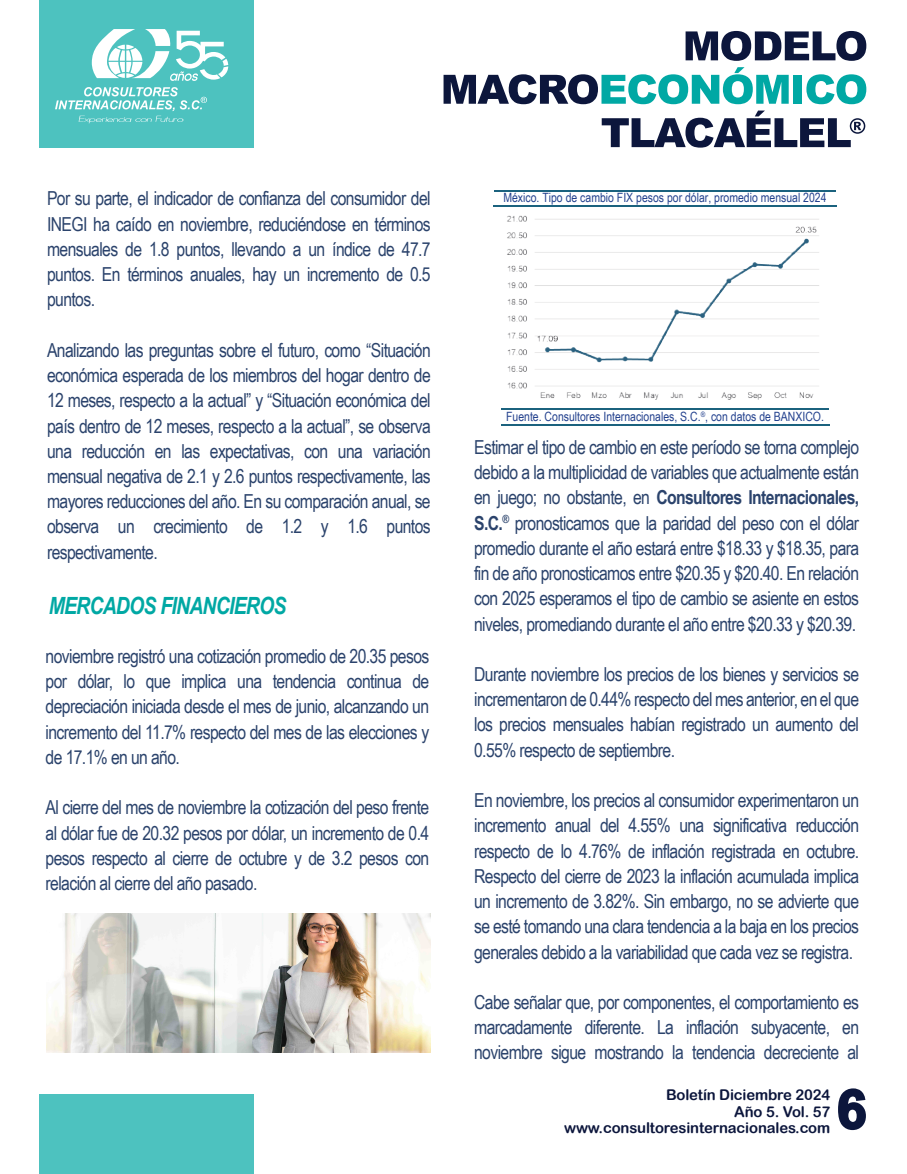
<style>
.page{position:relative;width:907px;height:1174px;background:#fff}
.page>*{position:absolute;margin:0;border:0;box-sizing:border-box;transform-origin:0 0}
.t1{font:700 54.2px "Arial";color:#0c163c}
.t2{font:italic 700 23.8px "Arial Narrow";letter-spacing:-.03em;color:#00a8a4}
.t3{font:19.2px/25.2px "Arial Narrow";letter-spacing:-.03em;color:#2b436c;text-align:justify}
.t4{font:14.8px/16.2px "Arial Rounded MT Bold";letter-spacing:-.01em;color:#0c163c;text-align:right}
.t5{font:12.8px "Arial Narrow";color:#23418e}
.s1{font-weight:700}
</style>
<div class="page">
<div style="left:39px;top:0;width:214px;height:148px;background:#4dc2bf"></div>
<svg style="left:838px;top:1088px;width:28px;height:42px"></svg>
<div style="left:39px;top:1094px;width:214px;height:79px;background:#4dc2bf"></div>
<svg style="left:685px;top:31px;width:181px;height:30px"></svg>
<svg style="left:443px;top:67px;width:345px;height:37px"></svg>
<div style="left:793px;top:75px;width:9px;height:29px;background:#00a8a4"></div>
<svg style="left:806px;top:74px;width:60px;height:30px"></svg>
<svg style="left:601px;top:110px;width:264px;height:38px"></svg>
<svg style="left:55px;top:87px;width:152px;height:36px"></svg>
<svg style="left:92px;top:29px;width:136px;height:52px"></svg>
<hr style="left:494px;top:190px;width:342px;height:1px;background:#1b627e">
<hr style="left:493px;top:205px;width:343px;height:2px;background:#1b627e">
<hr style="left:501px;top:408px;width:327px;height:1px;background:#1b627e">
<hr style="left:501px;top:424px;width:328px;height:2px;background:#1b627e">
<img style="left:47px;top:913px;width:383px;height:139px">
<img style="left:507px;top:215px;width:312px;height:185px">
<p class="t3" style="left:47px;top:185px;width:385px">Por su parte, el indicador de confianza del consumidor del INEGI ha caído en noviembre, reduciéndose en términos mensuales de 1.8 puntos, llevando a un índice de 47.7 puntos. En términos anuales, hay un incremento de 0.5 puntos.</p>
<p class="t3" style="left:47px;top:336px;width:385px">Analizando las preguntas sobre el futuro, como “Situación económica esperada de los miembros del hogar dentro de 12 meses, respecto a la actual” y “Situación económica del país dentro de 12 meses, respecto a la actual”, se observa una reducción en las expectativas, con una variación mensual negativa de 2.1 y 2.6 puntos respectivamente, las mayores reducciones del año. En su comparación anual, se observa un crecimiento de 1.2 y 1.6 puntos respectivamente.</p>
<p class="t2" style="left:49px;top:588px;width:239px">MERCADOS FINANCIEROS</p>
<p class="t3" style="left:46px;top:642px;width:385px">noviembre registró una cotización promedio de 20.35 pesos por dólar, lo que implica una tendencia continua de depreciación iniciada desde el mes de junio, alcanzando un incremento del 11.7% respecto del mes de las elecciones y de 17.1% en un año.</p>
<p class="t3" style="left:46px;top:794px;width:385px">Al cierre del mes de noviembre la cotización del peso frente al dólar fue de 20.32 pesos por dólar, un incremento de 0.4 pesos respecto al cierre de octubre y de 3.2 pesos con relación al cierre del año pasado.</p>
<p class="t5" style="left:503px;top:188px;width:325px">México. Tipo de cambio FIX pesos por dólar, promedio mensual 2024</p>
<p class="t5" style="left:506px;top:407px;width:319px">Fuente. Consultores Internacionales, S.C.<sup>®</sup>, con datos de BANXICO.</p>
<p class="t3" style="left:474px;top:434px;width:386px">Estimar el tipo de cambio en este período se torna complejo debido a la multiplicidad de variables que actualmente están en juego; no obstante, en <span class="s1">Consultores Internacionales, S.C.</span><sup>®</sup> pronosticamos que la paridad del peso con el dólar promedio durante el año estará entre $18.33 y $18.35, para fin de año pronosticamos entre $20.35 y $20.40. En relación con 2025 esperamos el tipo de cambio se asiente en estos niveles, promediando durante el año entre $20.33 y $20.39.</p>
<p class="t3" style="left:474px;top:660px;width:386px">Durante noviembre los precios de los bienes y servicios se incrementaron de 0.44% respecto del mes anterior, en el que los precios mensuales habían registrado un aumento del 0.55% respecto de septiembre.</p>
<p class="t3" style="left:474px;top:787px;width:386px">En noviembre, los precios al consumidor experimentaron un incremento anual del 4.55% una significativa reducción respecto de lo 4.76% de inflación registrada en octubre.<br>Respecto del cierre de 2023 la inflación acumulada implica un incremento de 3.82%. Sin embargo, no se advierte que se esté tomando una clara tendencia a la baja en los precios generales debido a la variabilidad que cada vez se registra.</p>
<p class="t3" style="left:474px;top:988px;width:386px">Cabe señalar que, por componentes, el comportamiento es marcadamente diferente. La inflación subyacente, en noviembre sigue mostrando la tendencia decreciente al</p>
<p class="t4" style="left:564px;top:1086px;width:268px">Boletín Diciembre 2024<br>Año 5. Vol. 57 www.consultoresinternacionales.com</p>
<h1 class="t1" style="left:836px;top:1073px;width:32px">6</h1>
</div>
